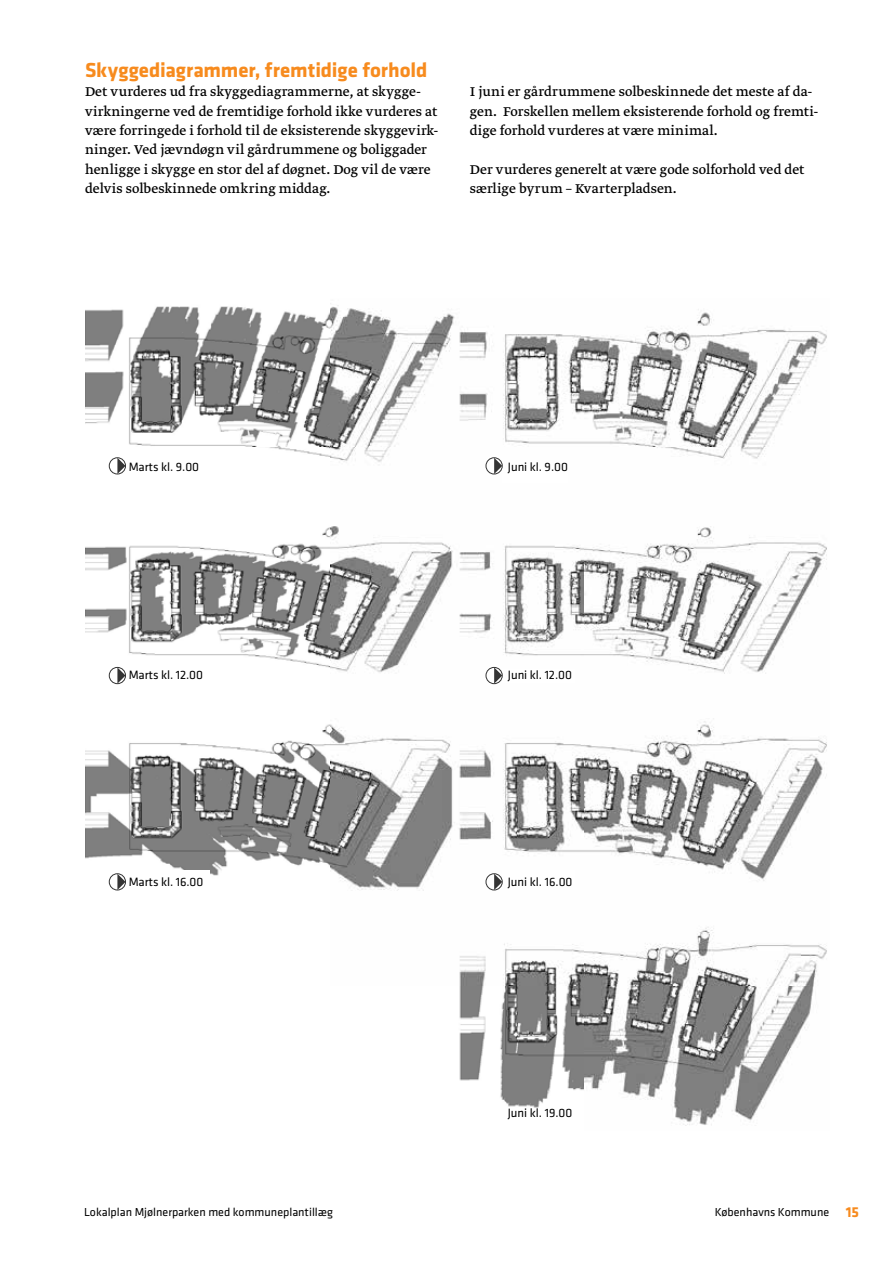
<style>
.page{position:relative;width:893px;height:1263px;background:#fff}
.page>*{position:absolute;margin:0;border:0;box-sizing:border-box;transform-origin:0 0}
.t1{font:700 21px "Klavika";letter-spacing:-.005em;color:#f78b1e}
.t2{font:15px/19.5px "Greta Text";color:#000}
.t3{font:12.45px "Klavika";letter-spacing:-.005em;color:#000}
.t4{font:12px "Klavika";color:#000}
.s1{font-weight:700;font-size:15px;color:#f78b1e}
</style>
<div class="page">
<img style="left:85px;top:303px;width:742px;height:823px">
<div style="left:129px;top:668px;width:81px;height:14px;background:#fff"></div>
<div style="left:129px;top:870px;width:81px;height:14px;background:#fff"></div>
<div style="left:502px;top:469px;width:66px;height:14px;background:#fff"></div>
<div style="left:502px;top:668px;width:73px;height:14px;background:#fff"></div>
<div style="left:502px;top:870px;width:73px;height:14px;background:#fff"></div>
<div style="left:502px;top:1117px;width:73px;height:13px;background:#fff"></div>
<div style="left:109px;top:458px;width:17px;height:16px;border:1px solid #343434;border-radius:50%"></div>
<svg style="left:117px;top:458px;width:9px;height:16px"></svg>
<div style="left:109px;top:667px;width:17px;height:17px;border:1px solid #343434;border-radius:50%"></div>
<svg style="left:117px;top:667px;width:9px;height:17px"></svg>
<div style="left:109px;top:874px;width:17px;height:16px;border:1px solid #343434;border-radius:50%"></div>
<svg style="left:117px;top:874px;width:9px;height:16px"></svg>
<div style="left:486px;top:458px;width:16px;height:16px;border:1px solid #343434;border-radius:50%"></div>
<svg style="left:494px;top:458px;width:8px;height:16px"></svg>
<div style="left:486px;top:667px;width:16px;height:17px;border:1px solid #343434;border-radius:50%"></div>
<svg style="left:494px;top:667px;width:8px;height:17px"></svg>
<div style="left:486px;top:874px;width:16px;height:16px;border:1px solid #343434;border-radius:50%"></div>
<svg style="left:494px;top:874px;width:8px;height:16px"></svg>
<h1 class="t1" style="left:85px;top:61px;width:344px">Skyggediagrammer, fremtidige forhold</h1>
<p class="t2" style="left:85px;top:83px;width:355px">Det vurderes ud fra skyggediagrammerne, at skygge&shy;virkningerne ved de fremtidige forhold ikke vurderes at være forringede i forhold til de eksisterende skyggevirk&shy;ninger. Ved jævndøgn vil gårdrummene og boliggader henligge i skygge en stor del af døgnet. Dog vil de være delvis solbeskinnede omkring middag.</p>
<p class="t2" style="left:470px;top:83px;width:350px">I juni er gårdrummene solbeskinnede det meste af da&shy;gen. Forskellen mellem eksisterende forhold og fremti&shy;dige forhold vurderes at være minimal.</p>
<p class="t2" style="left:470px;top:160px;width:336px">Der vurderes generelt at være gode solforhold ved det særlige byrum – Kvarterpladsen.</p>
<p class="t3" style="left:129px;top:462px;width:72px">Marts kl. 9.00</p>
<p class="t3" style="left:508px;top:462px;width:62px">Juni kl. 9.00</p>
<p class="t3" style="left:129px;top:671px;width:76px">Marts kl. 12.00</p>
<p class="t3" style="left:508px;top:671px;width:66px">Juni kl. 12.00</p>
<p class="t3" style="left:129px;top:877px;width:76px">Marts kl. 16.00</p>
<p class="t3" style="left:508px;top:877px;width:66px">Juni kl. 16.00</p>
<p class="t3" style="left:508px;top:1108px;width:66px">Juni kl. 19.00</p>
<p class="t4" style="left:84px;top:1207px;width:250px">Lokalplan Mjølnerparken med kommuneplantillæg</p>
<p class="t4" style="left:715px;top:1207px;width:146px">Københavns Kommune <span class="s1">15</span></p>
</div>
